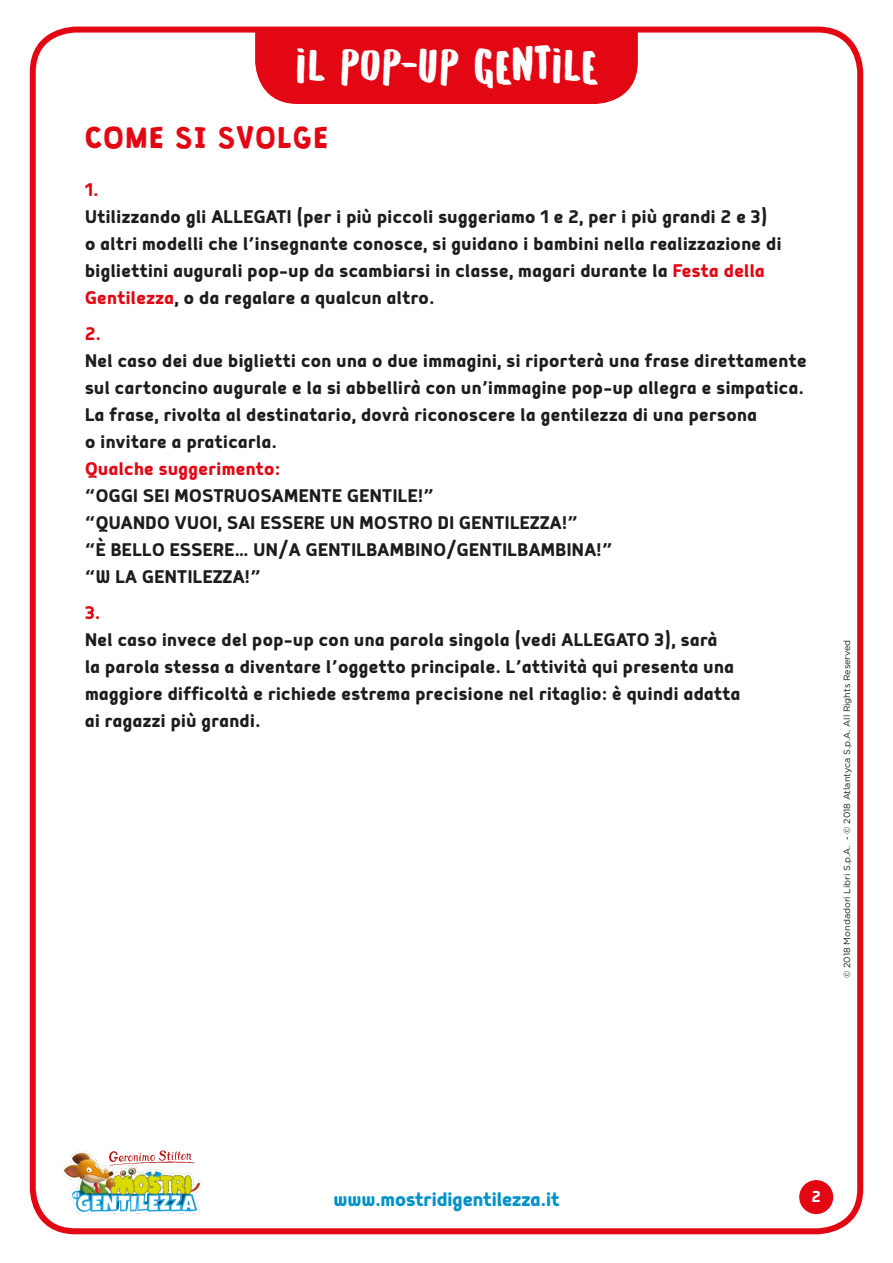
<style>
.page{position:relative;width:893px;height:1263px;background:#fff}
.page>*{position:absolute;margin:0;border:0;box-sizing:border-box;transform-origin:0 0}
.t1{font:27px "Granstander Clean";letter-spacing:.045em;color:#e30613}
.t2{font:700 24px "Mairy";color:#0092c8}
.t3{font:700 22.5px/27px "Mairy";letter-spacing:.02em;color:#1d1d1b}
.t4{font:700 22.5px "Mairy";letter-spacing:.02em;color:#e30613}
.t5{font:21px "Hand Originals";letter-spacing:.1em;color:#fff}
.t6{font:700 19.5px "Mairy";color:#fff}
.t7{font:9px "Gotham";color:#1d1d1b}
.s1{color:#e30613}
</style>
<div class="page">
<div style="left:255px;top:34px;width:383px;height:70px;background:#e30613"></div>
<div style="left:30px;top:27px;width:833px;height:1207px;border:6px solid #e30613;border-radius:43px"></div>
<div style="left:799px;top:1180px;width:34px;height:34px;background:#e30613;border-radius:50%"></div>
<img style="left:63px;top:1151px;width:139px;height:63px">
<img style="left:109px;top:1151px;width:86px;height:15px">
<p class="t5" style="left:297px;top:60px;width:301px">IL POP-UP GENTILE</p>
<p class="t1" style="left:85px;top:123px;width:245px">COME SI SVOLGE</p>
<p class="t4" style="left:85px;top:176px;width:15px">1.</p>
<p class="t3" style="left:85px;top:203px;width:698px">Utilizzando gli ALLEGATI (per i più piccoli suggeriamo 1 e 2, per i più grandi 2 e 3) o altri modelli che l’insegnante conosce, si guidano i bambini nella realizzazione di bigliettini augurali pop-up da scambiarsi in classe, magari durante la <span class="s1">Festa della Gentilezza</span>, o da regalare a qualcun altro.</p>
<p class="t4" style="left:85px;top:320px;width:17px">2.</p>
<p class="t3" style="left:85px;top:346px;width:723px">Nel caso dei due biglietti con una o due immagini, si riporterà una frase direttamente sul cartoncino augurale e la si abbellirà con un’immagine pop-up allegra e simpatica.<br>La frase, rivolta al destinatario, dovrà riconoscere la gentilezza di una persona<br>o invitare a praticarla.</p>
<p class="t4" style="left:85px;top:455px;width:197px">Qualche suggerimento:</p>
<p class="t3" style="left:85px;top:481px;width:529px">“OGGI SEI MOSTRUOSAMENTE GENTILE!”<br>“QUANDO VUOI, SAI ESSERE UN MOSTRO DI GENTILEZZA!”<br>“È BELLO ESSERE… UN/A GENTILBAMBINO/GENTILBAMBINA!” “W LA GENTILEZZA!”</p>
<p class="t4" style="left:85px;top:599px;width:17px">3.</p>
<p class="t3" style="left:85px;top:625px;width:657px">Nel caso invece del pop-up con una parola singola (vedi ALLEGATO 3), sarà<br>la parola stessa a diventare l’oggetto principale. L’attività qui presenta una maggiore difficoltà e richiede estrema precisione nel ritaglio: è quindi adatta ai ragazzi più grandi.</p>
<p class="t7" style="left:841px;top:978px;width:340px;rotate:-90deg">© 2018 Mondadori Libri S.p.A. - © 2018 Atlantyca S.p.A. All Rights Reserved</p>
<p class="t2" style="left:333px;top:1185px;width:228px">www.mostridigentilezza.it</p>
<p class="t6" style="left:812px;top:1185px;width:10px">2</p>
</div>
